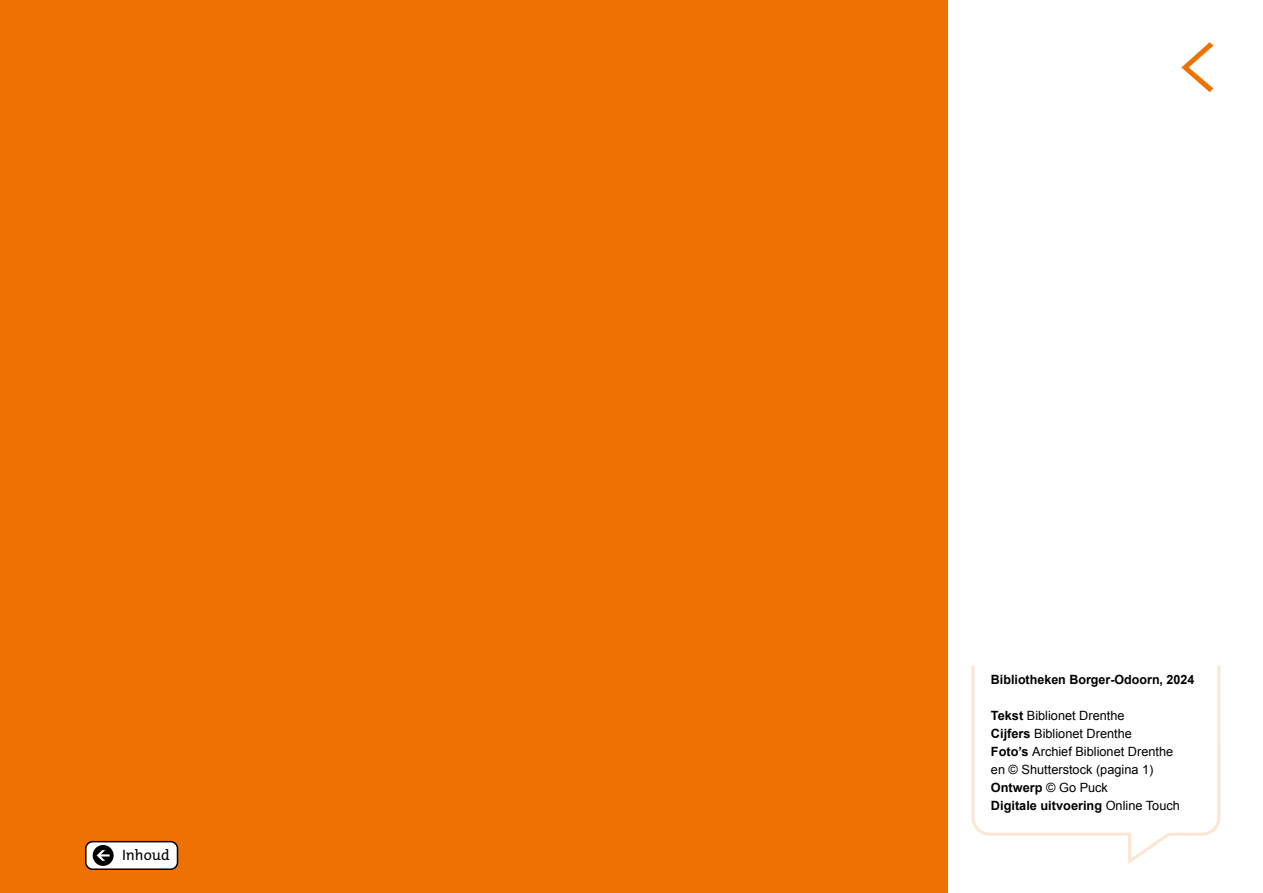
<style>
.page{position:relative;width:1263px;height:893px;background:#fff}
.page>*{position:absolute;margin:0;border:0;box-sizing:border-box;transform-origin:0 0}
.t1{font:300 90px "The Mix";color:#ee7203}
.t2{font:15px "The Mix";color:#000}
.t3{font:12.75px "Arial";color:#000}
.t4{font:700 12.75px "Arial";color:#000}
.s1{font-weight:700}
.s2{font-weight:400}
</style>
<div class="page">
<div style="left:0;top:0;width:947px;height:893px;background:#ee7203"></div>
<div style="left:86px;top:842px;width:91px;height:27px;background:#fff;border-radius:7px"></div>
<div style="left:85px;top:841px;width:93px;height:29px;border:2px solid #000;border-radius:7px"></div>
<div style="left:93px;top:845px;width:21px;height:21px;background:#000;border-radius:50%"></div>
<svg style="left:97px;top:850px;width:13px;height:11px"></svg>
<svg style="left:971px;top:665px;width:250px;height:199px"></svg>
<hr style="left:1131px;top:831px;width:40px;height:2px;background:#fff">
<p class="t2" style="left:122px;top:842px;width:49px">Inhoud</p>
<p class="t1" style="left:1175px;top:-15px;width:46px">&lt;</p>
<p class="t4" style="left:991px;top:671px;width:205px">Bibliotheken Borger-Odoorn, 2024</p>
<p class="t3" style="left:991px;top:707px;width:135px"><span class="s1">Tekst</span> Biblionet Drenthe</p>
<p class="t3" style="left:991px;top:725px;width:143px"><span class="s1">Cijfers</span> Biblionet Drenthe</p>
<p class="t3" style="left:991px;top:743px;width:184px"><span class="s1">Foto’s</span> Archief Biblionet Drenthe</p>
<p class="t3" style="left:991px;top:761px;width:164px">en © Shutterstock (pagina 1)</p>
<p class="t4" style="left:991px;top:779px;width:119px">Ontwerp <span class="s2">© Go Puck</span></p>
<p class="t4" style="left:991px;top:797px;width:190px">Digitale uitvoering <span class="s2">Online Touch</span></p>
</div>
